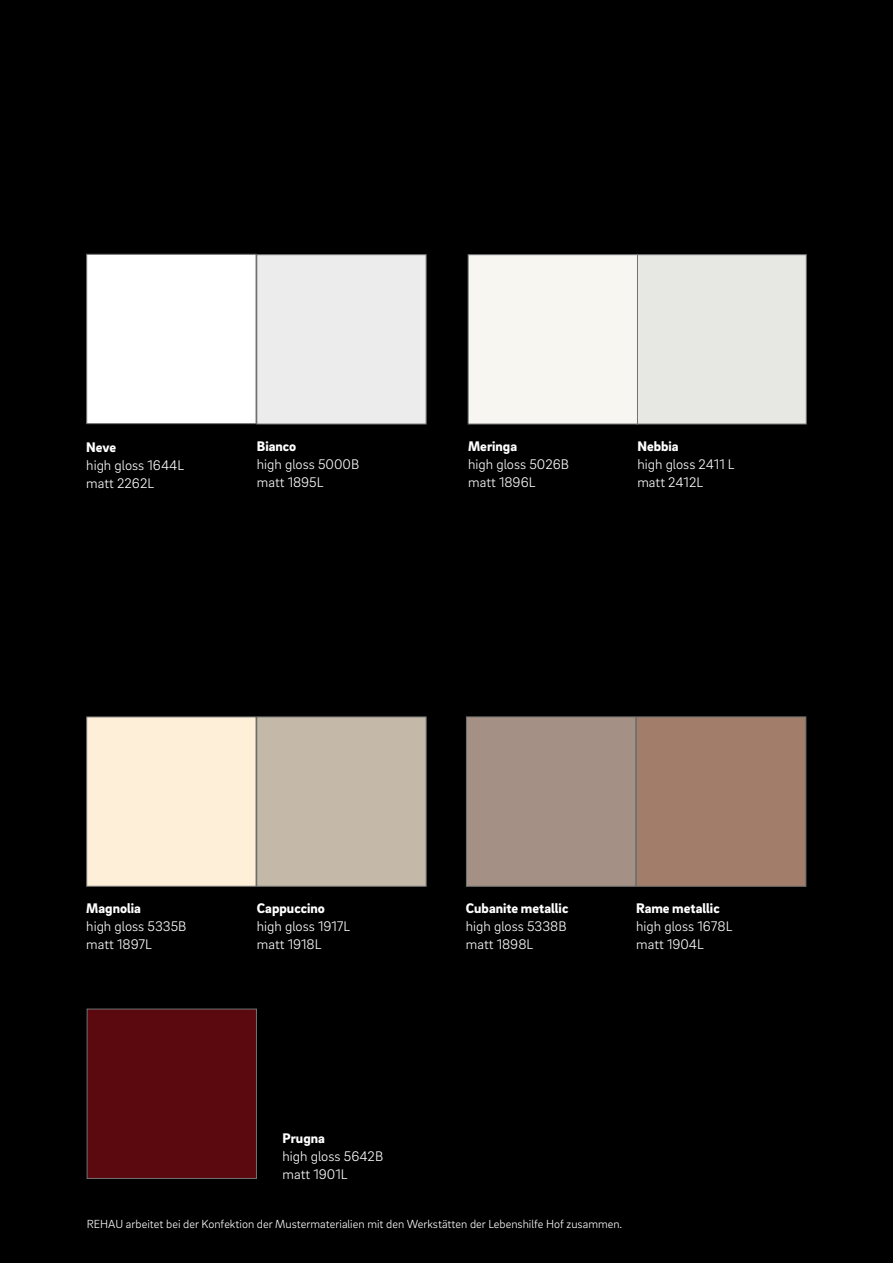
<style>
.page{position:relative;width:893px;height:1263px;background:#000}
.page>*{position:absolute;margin:0;border:0;box-sizing:border-box;transform-origin:0 0}
._16__Body_text_-_9_5{font:300 14.25px "Brix Sans";color:#fff}
._14__Body_subline{font:900 14.25px "Brix Sans";color:#fff}
._32__Marginal_body_t{font:300 12px "Brix Sans";color:#fff}
</style>
<div class="page">
<div style="left:637px;top:254px;width:170px;height:170px;background:#e7e7e4;border:1px solid #737373"></div>
<div style="left:86px;top:254px;width:170px;height:170px;background:#fff;border:1px solid #737373"></div>
<div style="left:256px;top:254px;width:170px;height:170px;background:#edecec;border:1px solid #737373"></div>
<div style="left:468px;top:254px;width:170px;height:170px;background:#f7f6f1;border:1px solid #737373"></div>
<div style="left:86px;top:716px;width:170px;height:171px;background:#fdefd8;border:1px solid #737373"></div>
<div style="left:256px;top:716px;width:170px;height:171px;background:#c4b9a8;border:1px solid #737373"></div>
<div style="left:87px;top:1009px;width:170px;height:170px;background:#5b080f;border:1px solid #737373"></div>
<div style="left:466px;top:716px;width:170px;height:171px;background:#a49084;border:1px solid #737373"></div>
<div style="left:636px;top:716px;width:170px;height:171px;background:#a27d6a;border:1px solid #737373"></div>
<p class="_14__Body_subline" style="left:86px;top:438px;width:31px">Neve</p>
<p class="_16__Body_text_-_9_5" style="left:86px;top:456px;width:99px">high gloss 1644L</p>
<p class="_16__Body_text_-_9_5" style="left:86px;top:474px;width:69px">matt 2262L</p>
<p class="_14__Body_subline" style="left:257px;top:437px;width:41px">Bianco</p>
<p class="_16__Body_text_-_9_5" style="left:257px;top:455px;width:104px">high gloss 5000B</p>
<p class="_16__Body_text_-_9_5" style="left:257px;top:473px;width:68px">matt 1895L</p>
<p class="_14__Body_subline" style="left:468px;top:437px;width:50px">Meringa</p>
<p class="_16__Body_text_-_9_5" style="left:468px;top:455px;width:102px">high gloss 5026B</p>
<p class="_16__Body_text_-_9_5" style="left:468px;top:473px;width:69px">matt 1896L</p>
<p class="_14__Body_subline" style="left:637px;top:437px;width:43px">Nebbia</p>
<p class="_16__Body_text_-_9_5" style="left:637px;top:455px;width:99px">high gloss 2411 L</p>
<p class="_16__Body_text_-_9_5" style="left:637px;top:473px;width:67px">matt 2412L</p>
<p class="_14__Body_subline" style="left:86px;top:899px;width:56px">Magnolia</p>
<p class="_16__Body_text_-_9_5" style="left:86px;top:917px;width:102px">high gloss 5335B</p>
<p class="_16__Body_text_-_9_5" style="left:86px;top:935px;width:67px">matt 1897L</p>
<p class="_14__Body_subline" style="left:257px;top:899px;width:70px">Cappuccino</p>
<p class="_16__Body_text_-_9_5" style="left:257px;top:917px;width:95px">high gloss 1917L</p>
<p class="_16__Body_text_-_9_5" style="left:257px;top:935px;width:66px">matt 1918L</p>
<p class="_14__Body_subline" style="left:466px;top:899px;width:104px">Cubanite metallic</p>
<p class="_16__Body_text_-_9_5" style="left:466px;top:917px;width:102px">high gloss 5338B</p>
<p class="_16__Body_text_-_9_5" style="left:466px;top:935px;width:69px">matt 1898L</p>
<p class="_14__Body_subline" style="left:636px;top:899px;width:85px">Rame metallic</p>
<p class="_16__Body_text_-_9_5" style="left:636px;top:917px;width:98px">high gloss 1678L</p>
<p class="_16__Body_text_-_9_5" style="left:636px;top:935px;width:69px">matt 1904L</p>
<p class="_14__Body_subline" style="left:283px;top:1129px;width:44px">Prugna</p>
<p class="_16__Body_text_-_9_5" style="left:283px;top:1147px;width:102px">high gloss 5642B</p>
<p class="_16__Body_text_-_9_5" style="left:283px;top:1165px;width:66px">matt 1901L</p>
<p class="_32__Marginal_body_t" style="left:87px;top:1216px;width:537px">REHAU arbeitet bei der Konfektion der Mustermaterialien mit den Werkstätten der Lebenshilfe Hof zusammen.</p>
</div>
